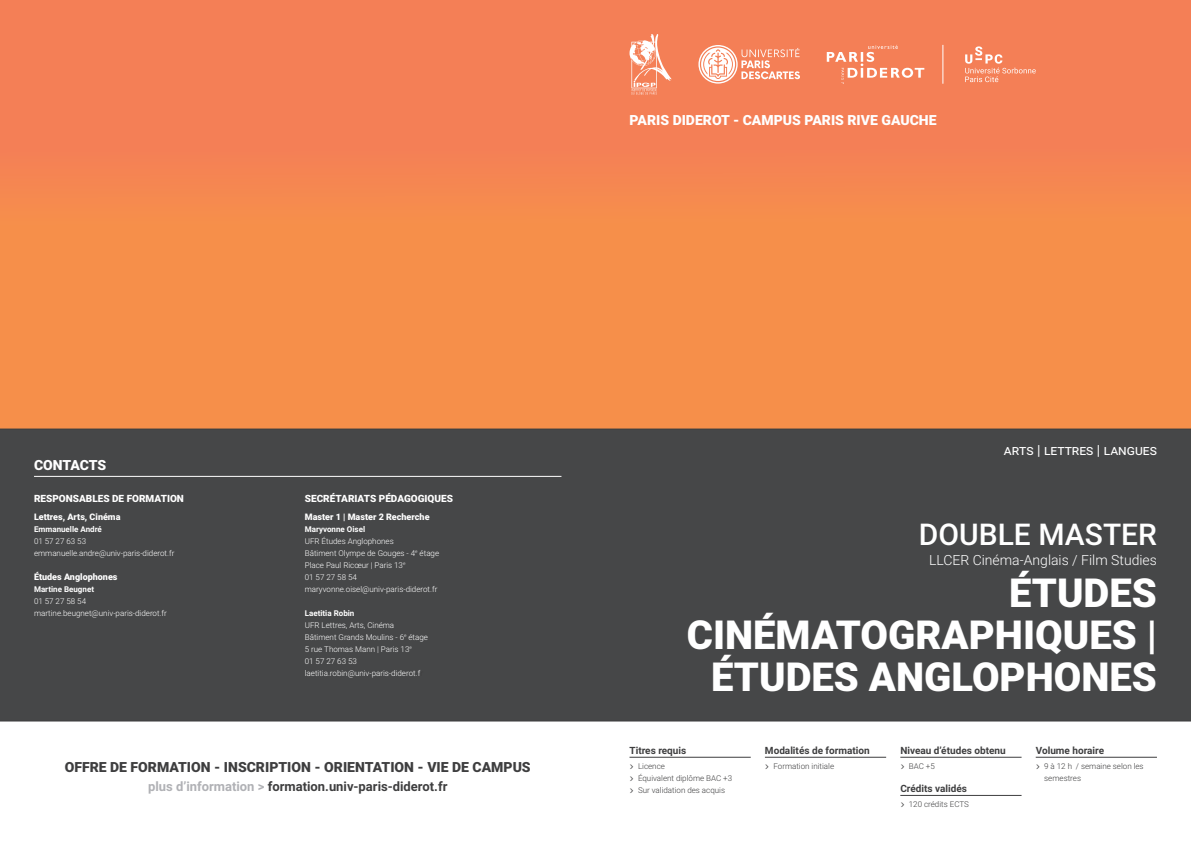
<style>
.page{position:relative;width:1191px;height:842px;background:#fff}
.page>*{position:absolute;margin:0;border:0;box-sizing:border-box;transform-origin:0 0}
.t1{font:900 40px/42px "Roboto";color:#fff;text-align:right}
.t2{font:500 30px "Roboto";color:#fff}
.t3{font:900 14px "Roboto";color:#3e3e3f}
.t4{font:900 14px "Roboto";color:#fff}
.t5{font:300 14px "Roboto";color:#fff}
.t6{font:14px "Roboto";color:#fff}
.t7{font:700 13px "Roboto";color:#3e3e3f}
.t8{font:700 10px "Roboto";color:#3e3e3f}
.t9{font:900 10px "Roboto";color:#fff}
.t10{font:900 9px "Roboto";color:#fff}
.t11{font:300 8px/12px "Roboto";color:#fff}
.t12{font:300 8px/12px "Roboto";color:#3e3e3f}
.t13{font:700 8px "Roboto";color:#fff}
.s1{color:#3e3e3f}
.s2{color:#b0b1b5}
.s3{font-size:12px}
</style>
<div class="page">
<div style="left:0;top:0;width:1191px;height:429px;background:linear-gradient(to right,#f5884f,#f5894f)"></div>
<div style="left:0;top:429px;width:1191px;height:292px;background:#464748"></div>
<hr style="left:629px;top:757px;width:121px;height:1px;background:#3e3e3f">
<hr style="left:765px;top:757px;width:121px;height:1px;background:#3e3e3f">
<hr style="left:900px;top:757px;width:121px;height:1px;background:#3e3e3f">
<hr style="left:900px;top:795px;width:121px;height:1px;background:#3e3e3f">
<hr style="left:1035px;top:757px;width:122px;height:1px;background:#3e3e3f">
<hr style="left:34px;top:476px;width:527px;height:1px;background:#fff">
<svg style="left:826px;top:45px;width:98px;height:39px;background:#f59371"></svg>
<svg style="left:965px;top:46px;width:70px;height:36px;background:#f5906c"></svg>
<hr style="left:942px;top:45px;width:1px;height:39px;background:#fff">
<svg style="left:629px;top:34px;width:42px;height:61px;background:#f6a284"></svg>
<svg style="left:698px;top:45px;width:102px;height:39px"></svg>
<h3 class="t4" style="left:629px;top:111px;width:308px">PARIS DIDEROT - CAMPUS PARIS RIVE GAUCHE</h3>
<h3 class="t4" style="left:34px;top:456px;width:74px">CONTACTS</h3>
<p class="t9" style="left:34px;top:491px;width:151px">RESPONSABLES DE FORMATION</p>
<p class="t10" style="left:34px;top:510px;width:88px">Lettres, Arts, Cinéma</p>
<p class="t13" style="left:34px;top:523px;width:69px">Emmanuelle André</p>
<p class="t11" style="left:34px;top:534px;width:142px">01 57 27 63 53 emmanuelle.andre@univ-paris-diderot.fr</p>
<p class="t10" style="left:34px;top:570px;width:85px">Études Anglophones</p>
<p class="t13" style="left:34px;top:583px;width:62px">Martine Beugnet</p>
<p class="t11" style="left:34px;top:594px;width:134px">01 57 27 58 54 martine.beugnet@univ-paris-diderot.fr</p>
<p class="t9" style="left:305px;top:491px;width:150px">SECRÉTARIATS PÉDAGOGIQUES</p>
<p class="t10" style="left:305px;top:510px;width:126px">Master 1 | Master 2 Recherche</p>
<p class="t13" style="left:305px;top:523px;width:62px">Maryvonne Oisel</p>
<p class="t11" style="left:305px;top:534px;width:136px">UFR Études Anglophones<br>Bâtiment Olympe de Gouges - 4<sup>e</sup> étage<br>Place Paul Ricœur | Paris 13<sup>e<br></sup>01 57 27 58 54 maryvonne.oisel@univ-paris-diderot.fr</p>
<p class="t13" style="left:305px;top:607px;width:51px">Laetitia Robin</p>
<p class="t11" style="left:305px;top:618px;width:125px">UFR Lettres, Arts, Cinéma<br>Bâtiment Grands Moulins - 6<sup>e</sup> étage<br>5 rue Thomas Mann | Paris 13<sup>e<br></sup>01 57 27 63 53 laetitia.robin@univ-paris-diderot.f<span class="s1">r</span></p>
<h3 class="t3" style="left:65px;top:757px;width:467px">OFFRE DE FORMATION - INSCRIPTION - ORIENTATION - VIE DE CAMPUS</h3>
<h3 class="t7" style="left:148px;top:777px;width:301px"><span class="s2">plus d’information &gt;</span> formation.univ-paris-diderot.fr</h3>
<h3 class="t6" style="left:1004px;top:440px;width:154px">ARTS | LETTRES | LANGUES</h3>
<h2 class="t2" style="left:919px;top:513px;width:239px">DOUBLE MASTER</h2>
<h3 class="t5" style="left:929px;top:550px;width:229px">LLCER Cinéma-Anglais / Film Studies</h3>
<h1 class="t1" style="left:687px;top:570px;width:472px">ÉTUDES<br>CINÉMATOGRAPHIQUES |<br>ÉTUDES ANGLOPHONES</h1>
<p class="t8" style="left:629px;top:743px;width:58px">Titres requis</p>
<p class="t12" style="left:629px;top:760px;width:104px"><span class="s3">›</span> Licence<br><span class="s3">›</span> Équivalent diplôme BAC +3 <span class="s3">›</span> Sur validation des acquis</p>
<p class="t8" style="left:765px;top:743px;width:106px">Modalités de formation</p>
<p class="t12" style="left:765px;top:760px;width:71px"><span class="s3">›</span> Formation initiale</p>
<p class="t8" style="left:900px;top:743px;width:107px">Niveau d’études obtenu</p>
<p class="t12" style="left:900px;top:760px;width:36px"><span class="s3">›</span> BAC +5</p>
<p class="t8" style="left:900px;top:782px;width:68px">Crédits validés</p>
<p class="t12" style="left:900px;top:798px;width:70px"><span class="s3">›</span> 120 crédits ECTS</p>
<p class="t8" style="left:1035px;top:743px;width:70px">Volume horaire</p>
<p class="t12" style="left:1044px;top:760px;width:101px;text-indent:-8px"><span class="s3">›</span> 9 à 12 h / semaine selon les semestres</p>
</div>
